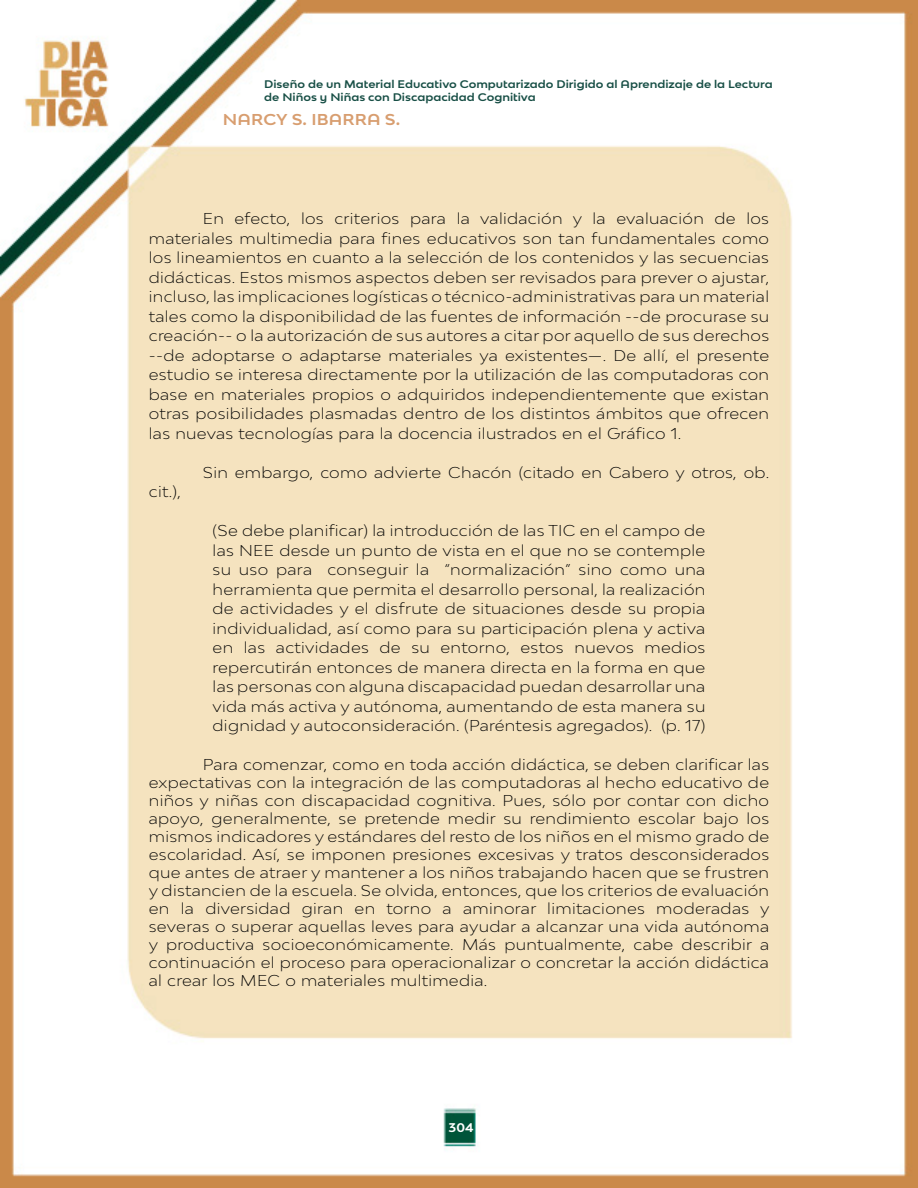
<style>
.page{position:relative;width:918px;height:1188px;background:#fff}
.page>*{position:absolute;margin:0;border:0;box-sizing:border-box;transform-origin:0 0}
.t1{font:300 expanded 15px/19.5px "Bw Modelica";letter-spacing:.02em;color:#000;text-align:justify}
.t2{font:700 expanded 15px "Bw Modelica SS01";letter-spacing:.01em;color:#d89e70}
.t3{font:700 expanded 12px "Bw Modelica SS01";color:#fff}
.t4{font:700 expanded 10.5px/12.6px "Bw Modelica SS01";color:#184f46}
</style>
<div class="page">
<img style="left:0;top:0;width:918px;height:1188px">
<p class="t4" style="left:264px;top:78px;width:510px">Diseño de un Material Educativo Computarizado Dirigido al Aprendizaje de la Lectura de Niños y Niñas con Discapacidad Cognitiva</p>
<p class="t2" style="left:223px;top:110px;width:179px">NARCY S. IBARRA S.</p>
<p class="t1" style="left:149px;top:209px;width:622px;text-indent:54px">En efecto, los criterios para la validación y la evaluación de los materiales multimedia para fines educativos son tan fundamentales como los lineamientos en cuanto a la selección de los contenidos y las secuencias didácticas. Estos mismos aspectos deben ser revisados para prever o ajustar, incluso, las implicaciones logísticas o técnico-administrativas para un material tales como la disponibilidad de las fuentes de información --de procurase su creación-- o la autorización de sus autores a citar por aquello de sus derechos --de adoptarse o adaptarse materiales ya existentes—. De allí, el presente estudio se interesa directamente por la utilización de las computadoras con base en materiales propios o adquiridos independientemente que existan otras posibilidades plasmadas dentro de los distintos ámbitos que ofrecen las nuevas tecnologías para la docencia ilustrados en el Gráfico 1.</p>
<p class="t1" style="left:203px;top:462px;width:568px">Sin embargo, como advierte Chacón (citado en Cabero y otros, ob.</p>
<p class="t1" style="left:149px;top:482px;width:33px">cit.),</p>
<p class="t1" style="left:213px;top:521px;width:494px">(Se debe planificar) la introducción de las TIC en el campo de las NEE desde un punto de vista en el que no se contemple su uso para conseguir la “normalización” sino como una herramienta que permita el desarrollo personal, la realización de actividades y el disfrute de situaciones desde su propia individualidad, así como para su participación plena y activa en las actividades de su entorno, estos nuevos medios repercutirán entonces de manera directa en la forma en que las personas con alguna discapacidad puedan desarrollar una vida más activa y autónoma, aumentando de esta manera su dignidad y autoconsideración. (Paréntesis agregados). (p. 17)</p>
<p class="t1" style="left:149px;top:755px;width:622px;line-height:18px;text-indent:54px">Para comenzar, como en toda acción didáctica, se deben clarificar las expectativas con la integración de las computadoras al hecho educativo de niños y niñas con discapacidad cognitiva. Pues, sólo por contar con dicho apoyo, generalmente, se pretende medir su rendimiento escolar bajo los mismos indicadores y estándares del resto de los niños en el mismo grado de escolaridad. Así, se imponen presiones excesivas y tratos desconsiderados que antes de atraer y mantener a los niños trabajando hacen que se frustren y distancien de la escuela. Se olvida, entonces, que los criterios de evaluación en la diversidad giran en torno a aminorar limitaciones moderadas y severas o superar aquellas leves para ayudar a alcanzar una vida autónoma y productiva socioeconómicamente. Más puntualmente, cabe describir a continuación el proceso para operacionalizar o concretar la acción didáctica al crear los MEC o materiales multimedia.</p>
<p class="t3" style="left:449px;top:1119px;width:27px">304</p>
</div>
